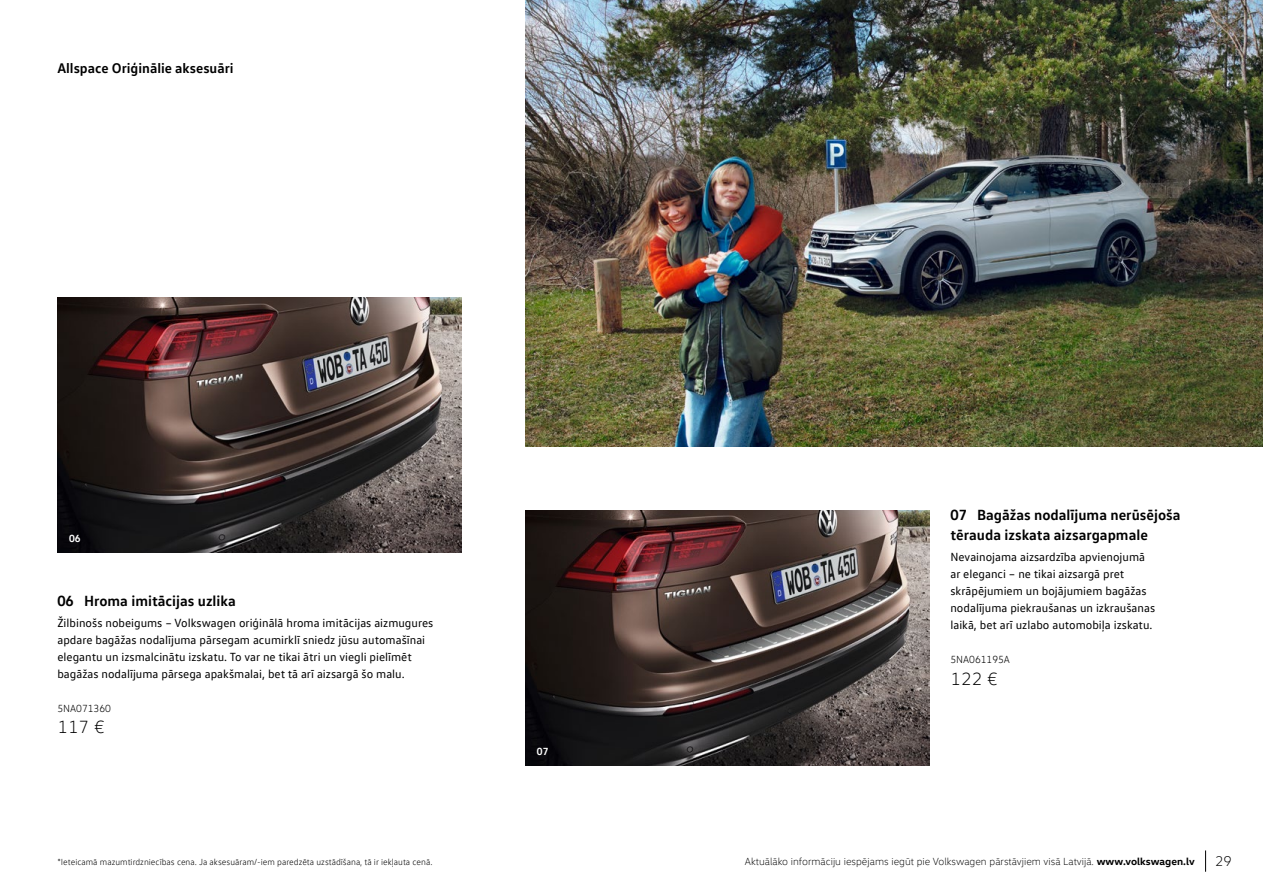
<style>
.page{position:relative;width:1263px;height:893px;background:#fff}
.page>*{position:absolute;margin:0;border:0;box-sizing:border-box;transform-origin:0 0}
.t1{font:300 18px "VW Head";color:#000}
.t2{font:700 15px/19.5px "VW Text";color:#000}
.t3{font:700 14.25px "VW Text";color:#000}
.t4{font:300 14.25px "VW Head";color:#000}
.t5{font:12px/17px "VW Text";color:#000}
.t6{font:300 10.5px "VW Head";color:#000}
.t7{font:300 10.5px "VW Text";color:#000}
.t8{font:700 10.5px "VW Text";color:#fff}
.t9{font:300 9px "VW Text";color:#000}
.s1{font-weight:700}
</style>
<div class="page">
<img style="left:57px;top:298px;width:404px;height:255px">
<img style="left:525px;top:510px;width:404px;height:255px">
<img style="left:525px;top:0;width:738px;height:446px">
<svg style="left:1205px;top:850px;width:1px;height:22px"></svg>
<p class="t3" style="left:57px;top:59px;width:178px">Allspace Oriģinālie aksesuāri</p>
<p class="t8" style="left:69px;top:532px;width:13px">06</p>
<p class="t2" style="left:57px;top:590px;width:180px">06 Hroma imitācijas uzlika</p>
<p class="t5" style="left:57px;top:614px;width:377px">Žilbinošs nobeigums – Volkswagen oriģinālā hroma imitācijas aizmugures apdare bagāžas nodalījuma pārsegam acumirklī sniedz jūsu automašīnai elegantu un izsmalcinātu izskatu. To var ne tikai ātri un viegli pielīmēt bagāžas nodalījuma pārsega apakšmalai, bet tā arī aizsargā šo malu.</p>
<p class="t7" style="left:57px;top:702px;width:55px">5NA071360</p>
<h1 class="t1" style="left:57px;top:716px;width:49px">117 €</h1>
<p class="t8" style="left:537px;top:744px;width:13px">07</p>
<p class="t2" style="left:950px;top:505px;width:232px">07 Bagāžas nodalījuma nerūsējoša tērauda izskata aizsargapmale</p>
<p class="t5" style="left:950px;top:548px;width:206px">Nevainojama aizsardzība apvienojumā ar eleganci – ne tikai aizsargā pret skrāpējumiem un bojājumiem bagāžas nodalījuma piekraušanas un izkraušanas laikā, bet arī uzlabo automobiļa izskatu.</p>
<p class="t7" style="left:950px;top:653px;width:61px">5NA061195A</p>
<h1 class="t1" style="left:950px;top:668px;width:49px">122 €</h1>
<p class="t9" style="left:57px;top:856px;width:377px">*Ieteicamā mazumtirdzniecības cena. Ja aksesuāram/-iem paredzēta uzstādīšana, tā ir iekļauta cenā.</p>
<p class="t6" style="left:745px;top:855px;width:451px">Aktuālāko informāciju iespējams iegūt pie Volkswagen pārstāvjiem visā Latvijā. <span class="s1">www.volkswagen.lv</span></p>
<p class="t4" style="left:1215px;top:853px;width:18px">29</p>
</div>
